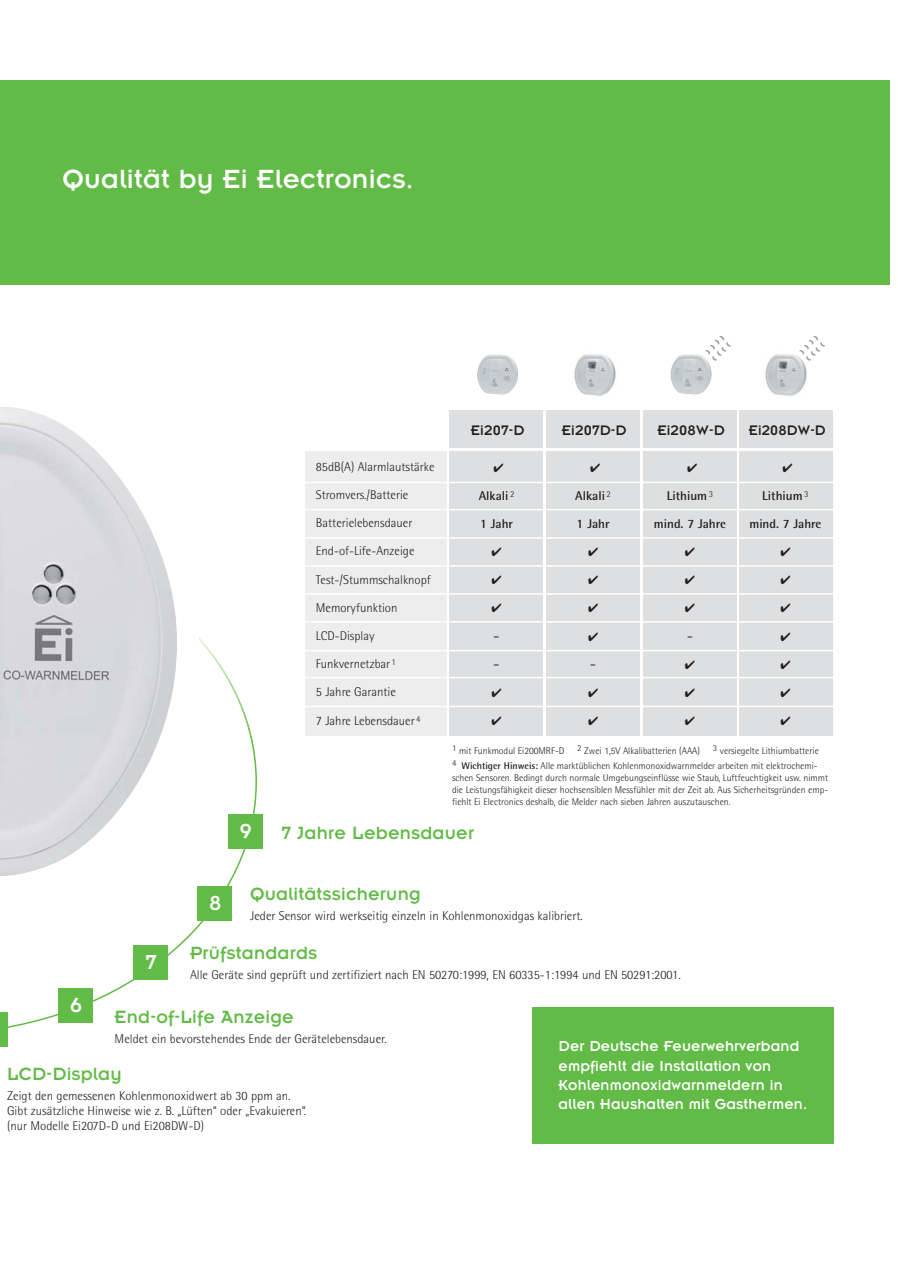
<style>
.page{position:relative;width:898px;height:1263px;background:#fff}
.page>*{position:absolute;margin:0;border:0;box-sizing:border-box;transform-origin:0 0}
.t1{font:28.95px "Insignia LT Std";letter-spacing:.01em;color:#fff}
.t2{font:22.35px "Insignia LT Std";color:#fff}
.t3{font:19.5px "Insignia LT Std";letter-spacing:.01em;color:#62bb46}
.t4{font:300 16.5px/28.2px "Rotis Semi Sans";color:#231f20}
.t5{font:15.9px/19.2px "Insignia LT Std";letter-spacing:.01em;color:#fff}
.t6{font:15.15px "Insignia LT Std";letter-spacing:.01em;color:#231f20}
.t7{font:300 12.75px/15.3px "Rotis Semi Sans";color:#231f20}
.t8{font:700 12.75px "Rotis Semi Sans";color:#231f20}
.t9{font:300 9.75px/12px "Rotis Semi Sans";color:#231f20;text-align:right}
.t10{font:800 6px/9.4px "Helvetica Neue LT";color:#939598;scale:1.66 1}
.s1{font-weight:700}
</style>
<div class="page">
<svg style="left:0;top:746px;width:257px;height:282px"></svg>
<svg style="left:0;top:746px;width:199px;height:187px"></svg>
<img style="left:0;top:407px;width:177px;height:470px">
<div style="left:0;top:81px;width:889px;height:204px;background:#62bb46"></div>
<img style="left:574px;top:354px;width:42px;height:42px">
<div style="left:546px;top:452px;width:93px;height:284px;background:#dedfe0"></div>
<div style="left:546px;top:410px;width:93px;height:38px;background:#dedfe0"></div>
<div style="left:449px;top:452px;width:94px;height:284px;background:#dedfe0"></div>
<div style="left:449px;top:410px;width:94px;height:38px;background:#dedfe0"></div>
<div style="left:642px;top:452px;width:94px;height:284px;background:#dedfe0"></div>
<div style="left:642px;top:410px;width:94px;height:38px;background:#dedfe0"></div>
<div style="left:739px;top:452px;width:93px;height:284px;background:#dedfe0"></div>
<div style="left:739px;top:410px;width:93px;height:38px;background:#dedfe0"></div>
<div style="left:305px;top:451px;width:141px;height:285px;background:#ededee"></div>
<hr style="left:301px;top:482px;width:536px;height:1px;background:#fff">
<hr style="left:301px;top:509px;width:536px;height:1px;background:#fff">
<hr style="left:301px;top:537px;width:536px;height:2px;background:#fff">
<hr style="left:301px;top:565px;width:536px;height:2px;background:#fff">
<hr style="left:301px;top:593px;width:536px;height:2px;background:#fff">
<hr style="left:301px;top:621px;width:536px;height:2px;background:#fff">
<hr style="left:301px;top:650px;width:536px;height:1px;background:#fff">
<hr style="left:301px;top:677px;width:536px;height:1px;background:#fff">
<hr style="left:301px;top:706px;width:536px;height:1px;background:#fff">
<img style="left:765px;top:354px;width:42px;height:42px">
<img style="left:670px;top:354px;width:41px;height:41px">
<img style="left:477px;top:354px;width:41px;height:41px">
<div style="left:0;top:1013px;width:8px;height:34px;background:#62bb46"></div>
<div style="left:58px;top:988px;width:35px;height:35px;background:#62bb46"></div>
<div style="left:133px;top:945px;width:35px;height:35px;background:#62bb46"></div>
<div style="left:228px;top:814px;width:34px;height:35px;background:#62bb46"></div>
<div style="left:531px;top:1007px;width:302px;height:136px;background:#62bb46"></div>
<img style="left:199px;top:638px;width:54px;height:108px">
<div style="left:197px;top:886px;width:35px;height:35px;background:#62bb46"></div>
<h1 class="t1" style="left:62px;top:170px;width:352px">Qualität by Ei Electronics.</h1>
<p class="t10" style="left:703px;top:350px;width:16px;rotate:-45deg">)))) ((((</p>
<p class="t10" style="left:796px;top:350px;width:16px;rotate:-45deg">)))) ((((</p>
<p class="t7" style="left:316px;top:460px;width:120px">85dB(A) Alarmlautstärke</p>
<p class="t7" style="left:316px;top:488px;width:94px">Stromvers./Batterie</p>
<p class="t7" style="left:316px;top:517px;width:98px">Batterielebensdauer</p>
<p class="t7" style="left:316px;top:545px;width:100px">End-of-Life-Anzeige</p>
<p class="t7" style="left:316px;top:573px;width:116px">Test-/Stummschalknopf</p>
<p class="t7" style="left:316px;top:601px;width:83px">Memoryfunktion</p>
<p class="t7" style="left:316px;top:629px;width:60px">LCD-Display</p>
<p class="t7" style="left:316px;top:657px;width:82px">Funkvernetzbar <sup>1</sup></p>
<p class="t7" style="left:316px;top:686px;width:81px">5 Jahre Garantie</p>
<p class="t7" style="left:316px;top:714px;width:106px">7 Jahre Lebensdauer <sup>4</sup></p>
<p class="t6" style="left:470px;top:425px;width:55px">Ei207-D</p>
<p class="t8" style="left:478px;top:491px;width:37px">Alkali <sup>2</sup></p>
<p class="t8" style="left:480px;top:519px;width:34px">1 Jahr</p>
<p class="t6" style="left:561px;top:425px;width:66px">Ei207D-D</p>
<p class="t8" style="left:575px;top:491px;width:37px">Alkali <sup>2</sup></p>
<p class="t8" style="left:576px;top:519px;width:34px">1 Jahr</p>
<p class="t6" style="left:657px;top:425px;width:69px">Ei208W-D</p>
<p class="t8" style="left:666px;top:491px;width:48px">Lithium <sup>3</sup></p>
<p class="t8" style="left:653px;top:519px;width:74px">mind. 7 Jahre</p>
<p class="t6" style="left:748px;top:425px;width:78px">Ei208DW-D</p>
<p class="t8" style="left:762px;top:491px;width:48px">Lithium <sup>3</sup></p>
<p class="t8" style="left:749px;top:519px;width:74px">mind. 7 Jahre</p>
<p class="t4" style="left:493px;top:623px;width:8px">- -</p>
<p class="t4" style="left:589px;top:651px;width:8px">-</p>
<p class="t4" style="left:686px;top:623px;width:8px">-</p>
<p class="t9" style="left:452px;top:744px;width:368px;line-height:15px"><sup>3</sup> versiegelte Lithiumbatterie<br><sup>4</sup> <span class="s1">Wichtiger Hinweis:</span> Alle marktüblichen Kohlenmonoxidwarnmelder arbeiten mit elektrochemi-</p>
<p class="t9" style="left:452px;top:773px;width:377px;text-align:justify">schen Sensoren. Bedingt durch normale Umgebungseinflüsse wie Staub, Luftfeuchtigkeit usw. nimmt die Leistungsfähigkeit dieser hochsensiblen Messfühler mit der Zeit ab. Aus Sicherheitsgründen emp&shy;fiehlt Ei Electronics deshalb, die Melder nach sieben Jahren auszutauschen.</p>
<p class="t9" style="left:452px;top:746px;width:114px"><sup>1</sup> mit Funkmodul Ei200MRF-D</p>
<p class="t9" style="left:577px;top:746px;width:124px"><sup>2</sup> Zwei 1,5V Alkalibatterien (AAA)</p>
<h2 class="t2" style="left:240px;top:824px;width:13px">9</h2>
<h3 class="t3" style="left:281px;top:827px;width:194px">7 Jahre Lebensdauer</h3>
<h2 class="t2" style="left:145px;top:955px;width:13px">7</h2>
<h2 class="t2" style="left:209px;top:896px;width:14px">8</h2>
<h3 class="t3" style="left:250px;top:888px;width:172px">Qualitätssicherung</h3>
<p class="t7" style="left:250px;top:909px;width:334px">Jeder Sensor wird werkseitig einzeln in Kohlenmonoxidgas kalibriert.</p>
<h3 class="t3" style="left:190px;top:947px;width:129px">Prüfstandards</h3>
<p class="t7" style="left:190px;top:968px;width:492px">Alle Geräte sind geprüft und zertifiziert nach EN 50270:1999, EN 60335-1:1994 und EN 50291:2001.</p>
<h2 class="t2" style="left:70px;top:998px;width:13px">6</h2>
<h3 class="t3" style="left:115px;top:1010px;width:180px">End-of-Life Anzeige</h3>
<p class="t7" style="left:115px;top:1032px;width:273px">Meldet ein bevorstehendes Ende der Gerätelebensdauer.</p>
<h3 class="t3" style="left:7px;top:1067px;width:116px">LCD-Display</h3>
<p class="t7" style="left:7px;top:1089px;width:300px">Zeigt den gemessenen Kohlenmonoxidwert ab 30 ppm an.<br>Gibt zusätzliche Hinweise wie z. B. „Lüften“ oder „Evakuieren“. (nur Modelle Ei207D-D und Ei208DW-D)</p>
<p class="t5" style="left:558px;top:1038px;width:250px">Der Deutsche Feuerwehrverband empfiehlt die Installation von<br>Kohlenmonoxidwarnmeldern in allen Haushalten mit Gasthermen.</p>
</div>
